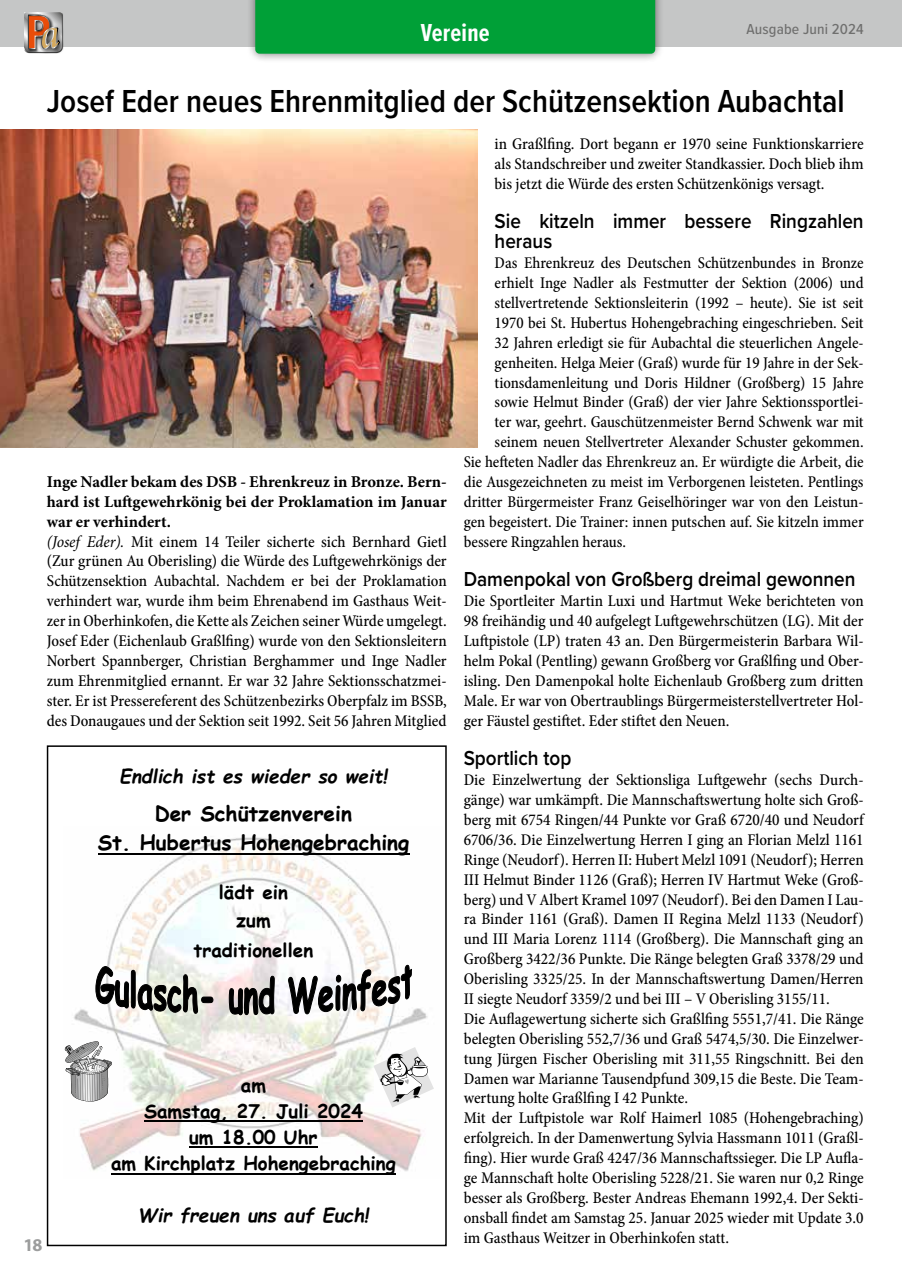
<style>
.page{position:relative;width:902px;height:1276px;background:#fff}
.page>*{position:absolute;margin:0;border:0;box-sizing:border-box;transform-origin:0 0}
.t1{font:600 33px "Proxima Nova Cond";color:#000}
.t2{font:700 25.5px "Proxima Nova Ex Cn";letter-spacing:.01em;color:#fff;scale:1.05 1}
.t3{font:600 21px/19.8px "Proxima Nova";color:#000;scale:.9 1}
.t4{font:700 20.85px/29px "Comic Sans MS";color:#000;text-align:center}
.t5{font:700 18.75px/26.2px "Comic Sans MS";color:#000;text-align:center}
.t6{font:italic 700 18.75px "Comic Sans MS";color:#000}
.t7{font:700 18px "Myriad Pro";color:#9c9d9d}
.t8{font:500 condensed 16.5px/20px "Minion Pro";color:#000;text-align:justify}
.t9{font:500 15px "Proxima Nova Cond";letter-spacing:.01em;color:#6f6f6e;scale:1.05 1}
.s1{font-weight:700;font-stretch:normal}
.s2{font-weight:400;font-style:italic;font-stretch:normal}
</style>
<div class="page">
<div style="left:0;top:0;width:901px;height:47px;background:#c5c6c6"></div>
<div style="left:246px;top:0;width:418px;height:63px;background:#000;opacity:.5"></div>
<div style="left:255px;top:0;width:400px;height:54px;background:#00a037"></div>
<div style="left:24px;top:13px;width:39px;height:40px;background:#000;opacity:.75"></div>
<div style="left:37px;top:24px;width:27px;height:30px;background:#000;opacity:.75"></div>
<svg style="left:24px;top:12px;width:38px;height:42px"></svg>
<img style="left:0;top:129px;width:477px;height:318px">
<img style="left:64px;top:837px;width:364px;height:338px">
<svg style="left:65px;top:1041px;width:47px;height:60px"></svg>
<svg style="left:373px;top:1047px;width:61px;height:60px"></svg>
<hr style="left:98px;top:853px;width:311px;height:1px;background:#000">
<hr style="left:144px;top:1120px;width:219px;height:2px;background:#000">
<hr style="left:189px;top:1146px;width:129px;height:2px;background:#000">
<hr style="left:111px;top:1172px;width:285px;height:2px;background:#000">
<svg style="left:95px;top:965px;width:119px;height:49px"></svg>
<svg style="left:228px;top:923px;width:47px;height:92px"></svg>
<svg style="left:287px;top:963px;width:125px;height:54px"></svg>
<div style="left:47px;top:745px;width:399px;height:501px;border:2px solid #000"></div>
<h2 class="t2" style="left:421px;top:14px;width:67px">Vereine</h2>
<p class="t9" style="left:746px;top:18px;width:113px">Ausgabe Juni 2024</p>
<h1 class="t1" style="left:47px;top:77px;width:799px">Josef Eder neues Ehrenmitglied der Schützensektion Aubachtal</h1>
<p class="t8" style="left:47px;top:472px;width:401px;text-align:left"><span class="s1">Inge Nadler bekam des DSB - Ehrenkreuz in Bronze. Bern&shy;hard ist Luftgewehrkönig bei der Proklamation im Januar war er verhindert.<br></span><span class="s2">(Josef Eder).</span> Mit einem 14 Teiler sicherte sich Bernhard Gietl (Zur grünen Au Oberisling) die Würde des Luftgewehrkönigs der Schützensektion Aubachtal. Nachdem er bei der Proklamation verhindert war, wurde ihm beim Ehrenabend im Gasthaus Weit&shy;zer in Oberhinkofen, die Kette als Zeichen seiner Würde umgelegt.<br>Josef Eder (Eichenlaub Graßlfing) wurde von den Sektionsleitern Norbert Spannberger, Christian Berghammer und Inge Nadler zum Ehrenmitglied ernannt. Er war 32 Jahre Sektionsschatzmei&shy;ster. Er ist Pressereferent des Schützenbezirks Oberpfalz im BSSB, des Donaugaues und der Sektion seit 1992. Seit 56 Jahren Mitglied</p>
<p class="t6" style="left:120px;top:762px;width:269px">Endlich ist es wieder so weit!</p>
<p class="t4" style="left:98px;top:798px;width:313px">Der Schützenverein<br>St. Hubertus Hohengebraching</p>
<p class="t5" style="left:219px;top:878px;width:71px;line-height:27.2px">lädt ein zum</p>
<p class="t5" style="left:194px;top:936px;width:121px">traditionellen</p>
<p class="t7" style="left:23px;top:1233px;width:21px">18</p>
<p class="t5" style="left:111px;top:1071px;width:286px">am<br>Samstag, 27. Juli 2024<br>um 18.00 Uhr<br>am Kirchplatz Hohengebraching</p>
<p class="t6" style="left:138px;top:1201px;width:232px">Wir freuen uns auf Euch!</p>
<p class="t8" style="left:494px;top:134px;width:370px">in Graßlfing. Dort begann er 1970 seine Funktionskarriere als Standschreiber und zweiter Standkassier. Doch blieb ihm bis jetzt die Würde des ersten Schützenkönigs versagt.</p>
<p class="t3" style="left:494px;top:211px;width:411px">Sie kitzeln immer bessere Ringzahlen heraus</p>
<p class="t8" style="left:494px;top:253px;width:370px">Das Ehrenkreuz des Deutschen Schützenbundes in Bronze</p>
<p class="t8" style="left:494px;top:273px;width:370px">erhielt Inge Nadler als Festmutter der Sektion (2006) und</p>
<p class="t8" style="left:494px;top:293px;width:370px">stellvertretende Sektionsleiterin (1992 – heute). Sie ist seit</p>
<p class="t8" style="left:494px;top:313px;width:370px">1970 bei St. Hubertus Hohengebraching eingeschrieben. Seit</p>
<p class="t8" style="left:494px;top:333px;width:370px">32 Jahren erledigt sie für Aubachtal die steuerlichen Angele-</p>
<p class="t8" style="left:494px;top:352px;width:370px">genheiten. Helga Meier (Graß) wurde für 19 Jahre in der Sek-</p>
<p class="t8" style="left:494px;top:372px;width:370px">tionsdamenleitung und Doris Hildner (Großberg) 15 Jahre</p>
<p class="t8" style="left:494px;top:392px;width:370px">sowie Helmut Binder (Graß) der vier Jahre Sektionssportlei-</p>
<p class="t8" style="left:494px;top:412px;width:370px">ter war, geehrt. Gauschützenmeister Bernd Schwenk war mit</p>
<p class="t8" style="left:494px;top:432px;width:370px">seinem neuen Stellvertreter Alexander Schuster gekommen.</p>
<p class="t8" style="left:463px;top:452px;width:401px">Sie hefteten Nadler das Ehrenkreuz an. Er würdigte die Arbeit, die</p>
<p class="t8" style="left:463px;top:472px;width:401px">die Ausgezeichneten zu meist im Verborgenen leisteten. Pentlings</p>
<p class="t8" style="left:463px;top:492px;width:401px">dritter Bürgermeister Franz Geiselhöringer war von den Leistun-</p>
<p class="t8" style="left:463px;top:511px;width:401px">gen begeistert. Die Trainer: innen putschen auf. Sie kitzeln immer</p>
<p class="t8" style="left:463px;top:531px;width:164px">bessere Ringzahlen heraus.</p>
<p class="t3" style="left:463px;top:569px;width:436px">Damenpokal von Großberg dreimal gewonnen</p>
<p class="t8" style="left:463px;top:591px;width:401px">Die Sportleiter Martin Luxi und Hartmut Weke berichteten von 98 freihändig und 40 aufgelegt Luftgewehrschützen (LG). Mit der Luftpistole (LP) traten 43 an. Den Bürgermeisterin Barbara Wil&shy;helm Pokal (Pentling) gewann Großberg vor Graßlfing und Ober&shy;isling. Den Damenpokal holte Eichenlaub Großberg zum dritten Male. Er war von Obertraublings Bürgermeisterstellvertreter Hol&shy;ger Fäustel gestiftet. Eder stiftet den Neuen.</p>
<p class="t3" style="left:463px;top:748px;width:121px">Sportlich top</p>
<p class="t8" style="left:463px;top:770px;width:401px;text-align:left">Die Einzelwertung der Sektionsliga Luftgewehr (sechs Durch&shy;gänge) war umkämpft. Die Mannschaftswertung holte sich Groß&shy;berg mit 6754 Ringen/44 Punkte vor Graß 6720/40 und Neudorf 6706/36. Die Einzelwertung Herren I ging an Florian Melzl 1161<br>Ringe (Neudorf). Herren II: Hubert Melzl 1091 (Neudorf); Herren III Helmut Binder 1126 (Graß); Herren IV Hartmut Weke (Groß&shy;berg) und V Albert Kramel 1097 (Neudorf). Bei den Damen I Lau&shy;ra Binder 1161 (Graß). Damen II Regina Melzl 1133 (Neudorf) und III Maria Lorenz 1114 (Großberg). Die Mannschaft ging an Großberg 3422/36 Punkte. Die Ränge belegten Graß 3378/29 und Oberisling 3325/25. In der Mannschaftswertung Damen/Herren II siegte Neudorf 3359/2 und bei III – V Oberisling 3155/11.<br>Die Auflagewertung sicherte sich Graßlfing 5551,7/41. Die Ränge belegten Oberisling 552,7/36 und Graß 5474,5/30. Die Einzelwer&shy;tung Jürgen Fischer Oberisling mit 311,55 Ringschnitt. Bei den Damen war Marianne Tausendpfund 309,15 die Beste. Die Team&shy;wertung holte Graßlfing I 42 Punkte.<br>Mit der Luftpistole war Rolf Haimerl 1085 (Hohengebraching) erfolgreich. In der Damenwertung Sylvia Hassmann 1011 (Graßl&shy;fing). Hier wurde Graß 4247/36 Mannschaftssieger. Die LP Aufla&shy;ge Mannschaft holte Oberisling 5228/21. Sie waren nur 0,2 Ringe besser als Großberg. Bester Andreas Ehemann 1992,4. Der Sekti&shy;onsball findet am Samstag 25. Januar 2025 wieder mit Update 3.0 im Gasthaus Weitzer in Oberhinkofen statt.</p>
</div>
